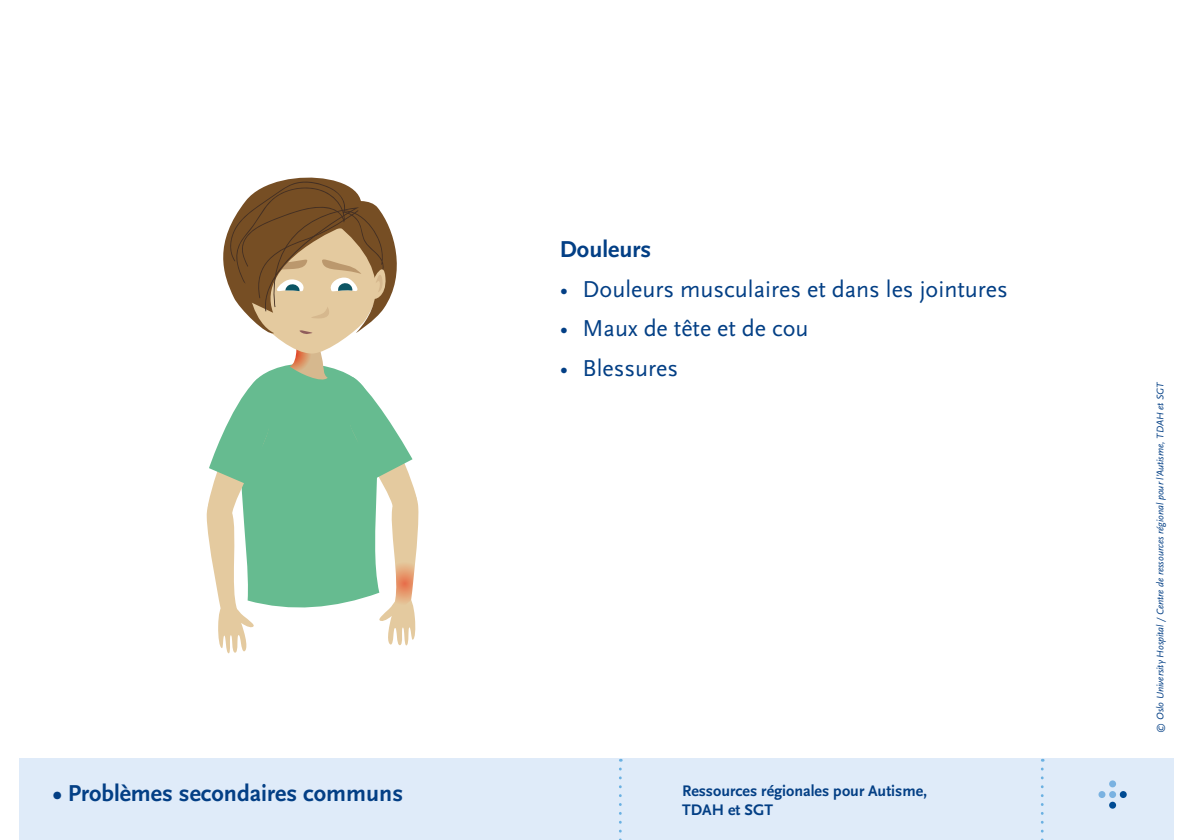
<style>
.page{position:relative;width:1191px;height:840px;background:#fff}
.page>*{position:absolute;margin:0;border:0;box-sizing:border-box;transform-origin:0 0}
.t1{font:24px "Scala Sans OT";color:#033f85}
.Hovedtittel{font:700 24px "Scala Sans OT";color:#033f85}
.mt{font:700 24px "Scala Sans OT";color:#033f85}
.t2{font:700 16px/19.2px "Scala Sans OT";color:#033f85}
.t3{font:italic 10px "Scala Sans OT";color:#033f85}
</style>
<div class="page">
<div style="left:20px;top:757px;width:1154px;height:82px;background:#dfebf9"></div>
<div style="left:1109px;top:780px;width:7px;height:7px;background:#7ab2e1;border-radius:50%"></div>
<svg style="left:1109px;top:790px;width:7px;height:7px"></svg>
<svg style="left:1098px;top:790px;width:7px;height:7px"></svg>
<svg style="left:1119px;top:790px;width:7px;height:7px"></svg>
<div style="left:1109px;top:801px;width:7px;height:7px;background:#004b93;border-radius:50%"></div>
<svg style="left:619px;top:768px;width:2px;height:72px"></svg>
<svg style="left:1040px;top:768px;width:3px;height:72px"></svg>
<svg style="left:206px;top:177px;width:213px;height:476px"></svg>
<p class="Hovedtittel" style="left:53px;top:779px;width:351px">• Problèmes secondaires communs</p>
<p class="mt" style="left:560px;top:236px;width:93px">Douleurs</p>
<p class="t1" style="left:560px;top:276px;width:449px">• Douleurs musculaires et dans les jointures</p>
<p class="t1" style="left:560px;top:315px;width:250px">• Maux de tête et de cou</p>
<p class="t1" style="left:560px;top:354px;width:120px">• Blessures</p>
<h2 class="t2" style="left:682px;top:781px;width:247px">Ressources régionales pour Autisme,<br>TDAH et SGT</h2>
<p class="t3" style="left:1154px;top:732px;width:352px;rotate:-90deg">© Oslo University Hospital / Centre de ressources régional pour l’Autisme, TDAH et SGT</p>
</div>
